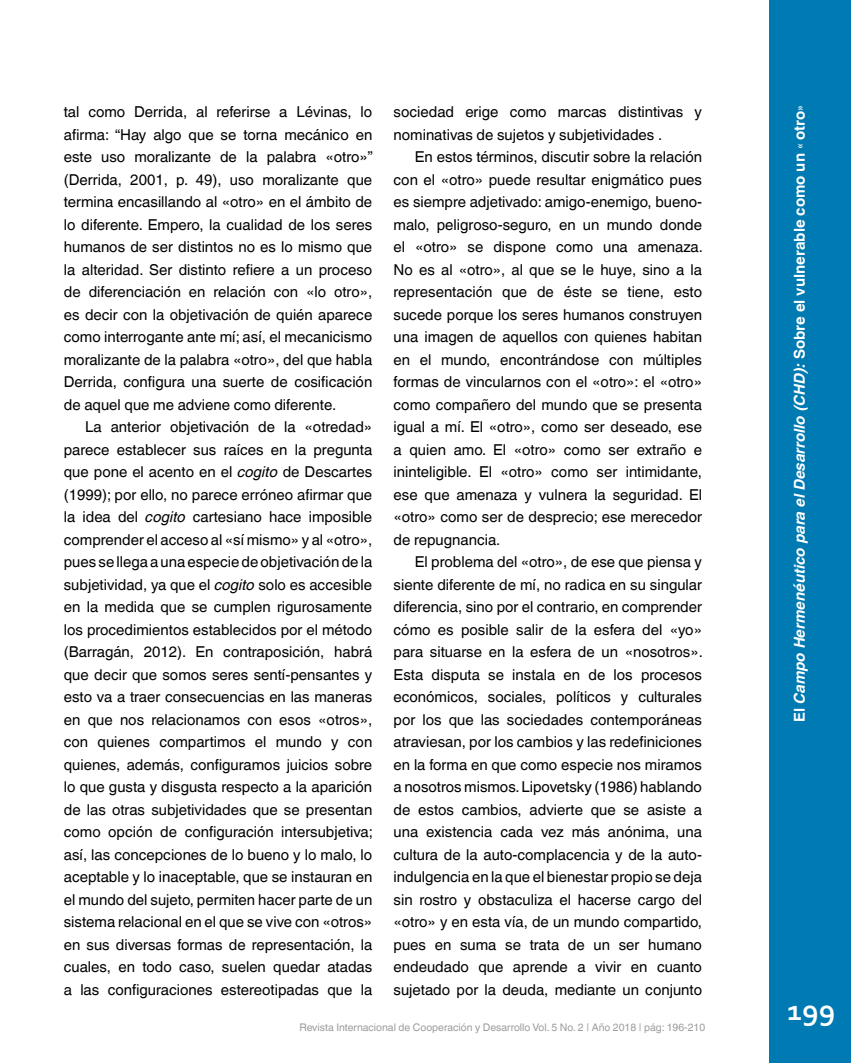
<style>
.page{position:relative;width:851px;height:1063px;background:#fff}
.page>*{position:absolute;margin:0;border:0;box-sizing:border-box;transform-origin:0 0}
.t1{font:700 30px "Corbel";color:#fff}
.t2{font:15px/22.5px "Helvetica World";color:#000;text-align:justify}
.t3{font:italic 700 15px "Helvetica World";color:#fff}
.t4{font:10.5px "Helvetica World";color:#9d9d9c}
.s1{font-style:italic}
.s2{font-style:normal}
</style>
<div class="page">
<div style="left:769px;top:0;width:81px;height:1063px;background:#007ab3"></div>
<p class="t2" style="left:64px;top:101px;width:310px">tal como Derrida, al referirse a Lévinas, lo afirma: “Hay algo que se torna mecánico en este uso moralizante de la palabra «otro»” (Derrida, 2001, p. 49), uso moralizante que termina encasillando al «otro» en el ámbito de lo diferente. Empero, la cualidad de los seres humanos de ser distintos no es lo mismo que la alteridad. Ser distinto refiere a un proceso de diferenciación en relación con «lo otro», es decir con la objetivación de quién aparece como interrogante ante mí; así, el mecanicismo moralizante de la palabra «otro», del que habla Derrida, configura una suerte de cosificación de aquel que me adviene como diferente.</p>
<p class="t2" style="left:64px;top:416px;width:311px;text-indent:21px">La anterior objetivación de la «otredad» parece establecer sus raíces en la pregunta que pone el acento en el <span class="s1">cogito</span> de Descartes (1999); por ello, no parece erróneo afirmar que la idea del <span class="s1">cogito</span> cartesiano hace imposible comprender el acceso al «sí mismo» y al «otro», pues se llega a una especie de objetivación de la subjetividad, ya que el <span class="s1">cogito</span> solo es accesible en la medida que se cumplen rigurosamente los procedimientos establecidos por el método (Barragán, 2012). En contraposición, habrá que decir que somos seres sentí-pensantes y esto va a traer consecuencias en las maneras en que nos relacionamos con esos «otros», con quienes compartimos el mundo y con quienes, además, configuramos juicios sobre lo que gusta y disgusta respecto a la aparición de las otras subjetividades que se presentan como opción de configuración intersubjetiva; así, las concepciones de lo bueno y lo malo, lo aceptable y lo inaceptable, que se instauran en el mundo del sujeto, permiten hacer parte de un sistema relacional en el que se vive con «otros» en sus diversas formas de representación, la cuales, en todo caso, suelen quedar atadas a las configuraciones estereotipadas que la</p>
<p class="t2" style="left:393px;top:101px;width:310px">sociedad erige como marcas distintivas y nominativas de sujetos y subjetividades .</p>
<p class="t2" style="left:393px;top:146px;width:311px;text-indent:21px">En estos términos, discutir sobre la relación con el «otro» puede resultar enigmático pues es siempre adjetivado: amigo-enemigo, bueno&shy;malo, peligroso-seguro, en un mundo donde el «otro» se dispone como una amenaza.<br>No es al «otro», al que se le huye, sino a la representación que de éste se tiene, esto sucede porque los seres humanos construyen una imagen de aquellos con quienes habitan en el mundo, encontrándose con múltiples formas de vincularnos con el «otro»: el «otro» como compañero del mundo que se presenta igual a mí. El «otro», como ser deseado, ese a quien amo. El «otro» como ser extraño e ininteligible. El «otro» como ser intimidante, ese que amenaza y vulnera la seguridad. El «otro» como ser de desprecio; ese merecedor de repugnancia.</p>
<p class="t2" style="left:393px;top:551px;width:311px;text-indent:21px">El problema del «otro», de ese que piensa y siente diferente de mí, no radica en su singular diferencia, sino por el contrario, en comprender cómo es posible salir de la esfera del «yo» para situarse en la esfera de un «nosotros».<br>Esta disputa se instala en de los procesos económicos, sociales, políticos y culturales por los que las sociedades contemporáneas atraviesan, por los cambios y las redefiniciones en la forma en que como especie nos miramos a nosotros mismos. Lipovetsky (1986) hablando de estos cambios, advierte que se asiste a una existencia cada vez más anónima, una cultura de la auto-complacencia y de la auto&shy;indulgencia en la que el bienestar propio se deja sin rostro y obstaculiza el hacerse cargo del «otro» y en esta vía, de un mundo compartido, pues en suma se trata de un ser humano endeudado que aprende a vivir en cuanto sujetado por la deuda, mediante un conjunto</p>
<p class="t4" style="left:299px;top:1021px;width:407px">Revista Internacional de Cooperación y Desarrollo Vol. 5 No. 2 | Año 2018 | pág: 196-210</p>
<p class="t3" style="left:790px;top:722px;width:618px;rotate:-90deg"><span class="s2">El</span> Campo Hermenéutico para el Desarrollo (CHD): <span class="s2">Sobre el vulnerable como un « otro»</span></p>
<h1 class="t1" style="left:787px;top:992px;width:49px">199</h1>
</div>
